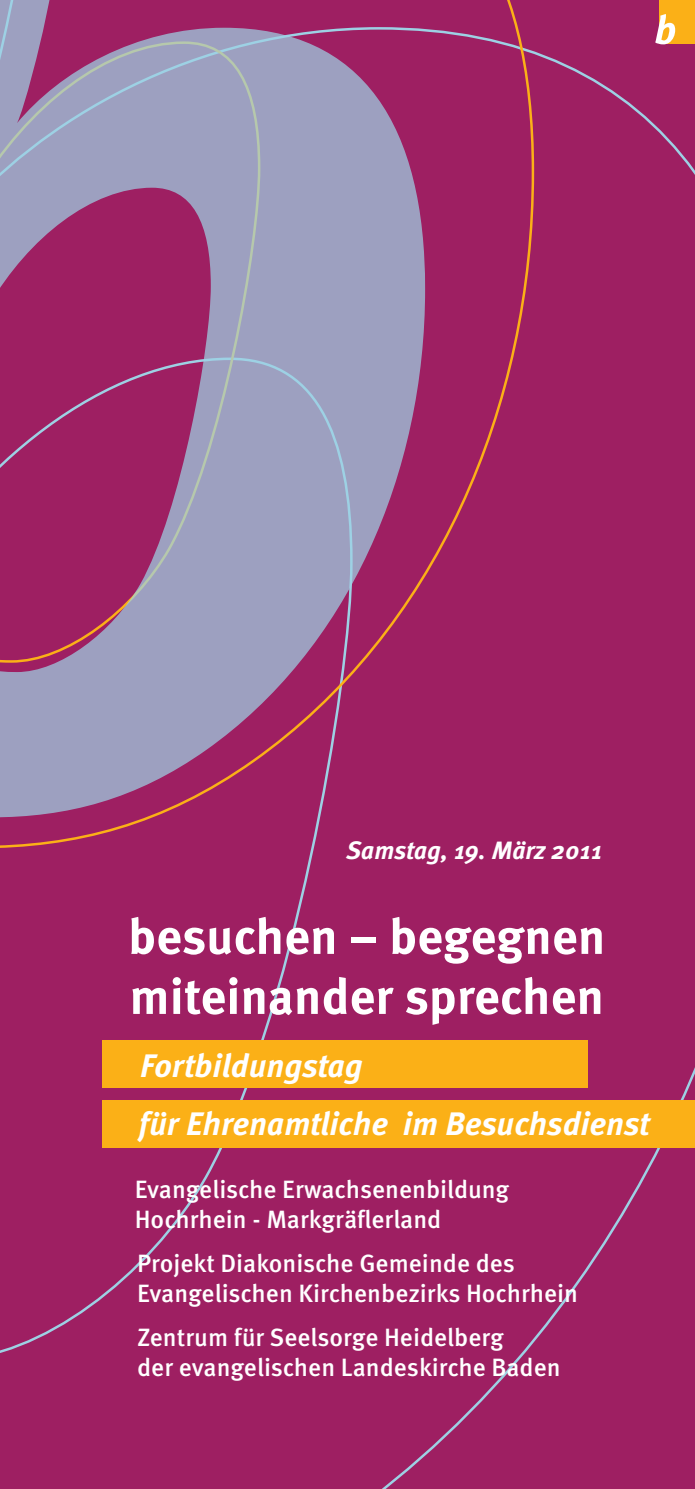
<style>
.page{position:relative;width:695px;height:1489px;background:#fff}
.page>*{position:absolute;margin:0;border:0;box-sizing:border-box;transform-origin:0 0}
.t1{font:700 50px/60px "Meta Pro";color:#fff}
.t2{font:italic 700 32.5px "Meta Pro";color:#fff}
.t3{font:500 25px/30px "Meta Pro";color:#fff}
.t4{font:italic 700 25px "Meta Pro";color:#fff}
</style>
<div class="page">
<div style="left:0;top:0;width:694px;height:1488px;background:#9e1f62"></div>
<div style="left:0;top:0;width:535px;height:849px;background:#9e1f62"></div>
<svg style="left:0;top:0;width:425px;height:817px;background:#9d6a97"></svg>
<div style="left:103px;top:1040px;width:484px;height:48px;background:#fbb017"></div>
<div style="left:103px;top:1099px;width:591px;height:48px;background:#fbb017"></div>
<div style="left:659px;top:0;width:35px;height:43px;background:#fbb017"></div>
<svg style="left:655px;top:14px;width:20px;height:30px"></svg>
<p class="t4" style="left:346px;top:835px;width:258px">Samstag, 19. März 2011</p>
<h1 class="t1" style="left:128px;top:908px;width:479px">besuchen – begegnen miteinander sprechen</h1>
<h2 class="t2" style="left:140px;top:1045px;width:224px">Fortbildungstag</h2>
<h2 class="t2" style="left:138px;top:1102px;width:512px">für Ehrenamtliche im Besuchsdienst</h2>
<p class="t3" style="left:135px;top:1174px;width:376px">Evangelische Erwachsenenbildung<br>Hochrhein - Markgräflerland</p>
<p class="t3" style="left:137px;top:1248px;width:442px">Projekt Diakonische Gemeinde des<br>Evangelischen Kirchenbezirks Hochrhein</p>
<p class="t3" style="left:137px;top:1323px;width:425px">Zentrum für Seelsorge Heidelberg<br>der evangelischen Landeskirche Baden</p>
</div>
